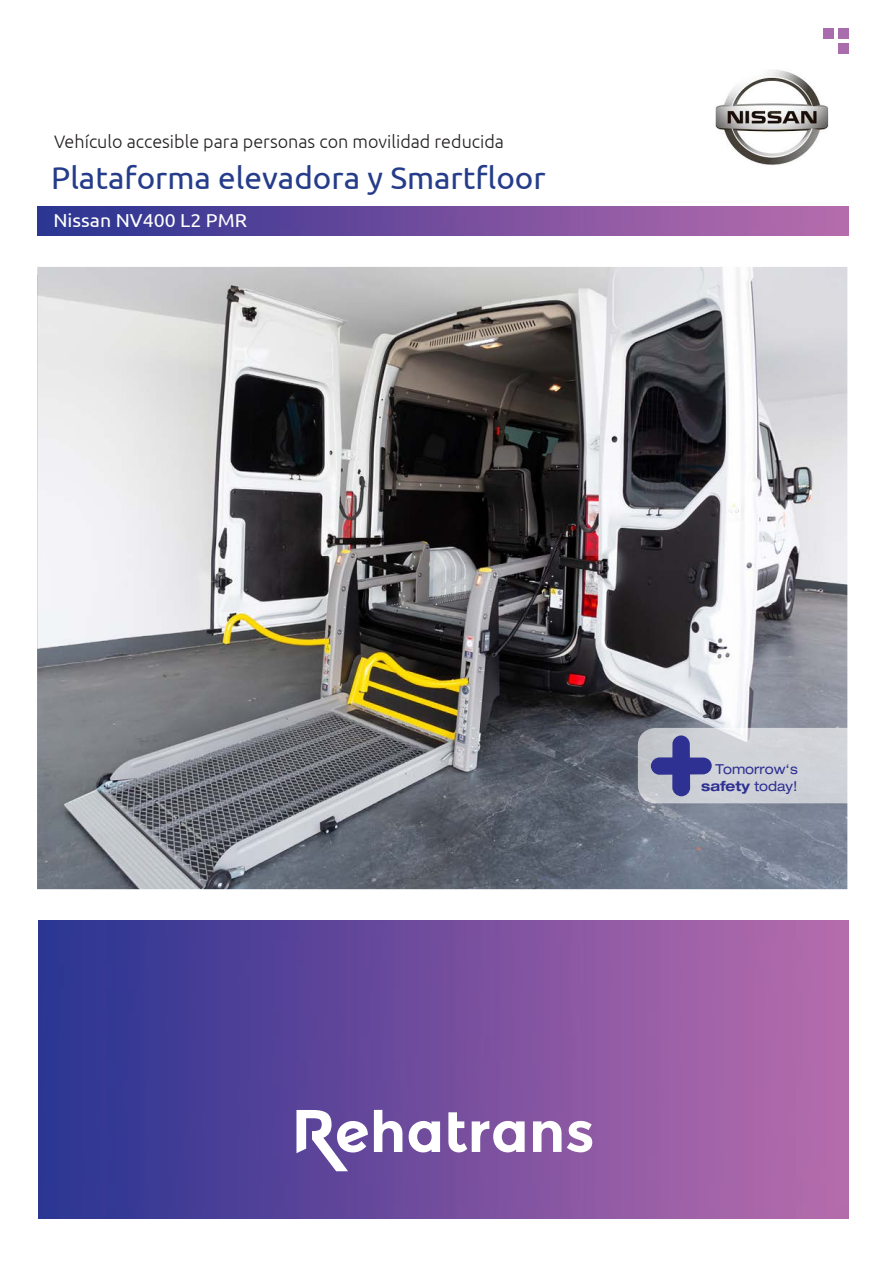
<style>
.page{position:relative;width:893px;height:1263px;background:#fff}
.page>*{position:absolute;margin:0;border:0;box-sizing:border-box;transform-origin:0 0}
.t1{font:31.5px "Ubuntu";color:#253c8a}
.t2{font:18.75px "Ubuntu";color:#fff;scale:1.04 1}
.t3{font:300 18px "Ubuntu";color:#231f20}
.t4{font:expanded 13.8px/16.5px "Helvetica Neue LT Std";color:#2e3092;text-align:right;scale:.95 1}
.s1{font-weight:700}
</style>
<div class="page">
<div style="left:838px;top:28px;width:11px;height:11px;background:#a96cad"></div>
<div style="left:823px;top:28px;width:10px;height:11px;background:#a96cad"></div>
<div style="left:838px;top:43px;width:11px;height:11px;background:#a96cad"></div>
<img style="left:38px;top:921px;width:810px;height:297px">
<svg style="left:374px;top:1110px;width:28px;height:42px"></svg>
<svg style="left:409px;top:1121px;width:31px;height:31px"></svg>
<svg style="left:448px;top:1112px;width:77px;height:40px"></svg>
<svg style="left:533px;top:1121px;width:59px;height:31px"></svg>
<svg style="left:296px;top:1110px;width:72px;height:61px"></svg>
<img style="left:37px;top:206px;width:811px;height:29px">
<img style="left:715px;top:70px;width:113px;height:95px">
<img style="left:37px;top:267px;width:810px;height:622px">
<svg style="left:638px;top:728px;width:242px;height:75px;fill:#d0d2d8"></svg>
<svg style="left:651px;top:735px;width:61px;height:61px"></svg>
<p class="t3" style="left:54px;top:130px;width:452px">Vehículo accesible para personas con movilidad reducida</p>
<p class="t1" style="left:51px;top:158px;width:496px">Plataforma elevadora y Smartfloor</p>
<p class="t2" style="left:53px;top:209px;width:188px">Nissan NV400 L2 PMR</p>
<p class="t4" style="left:701px;top:761px;width:103px">Tomorrow‘s <span class="s1">safety</span> today!</p>
</div>
